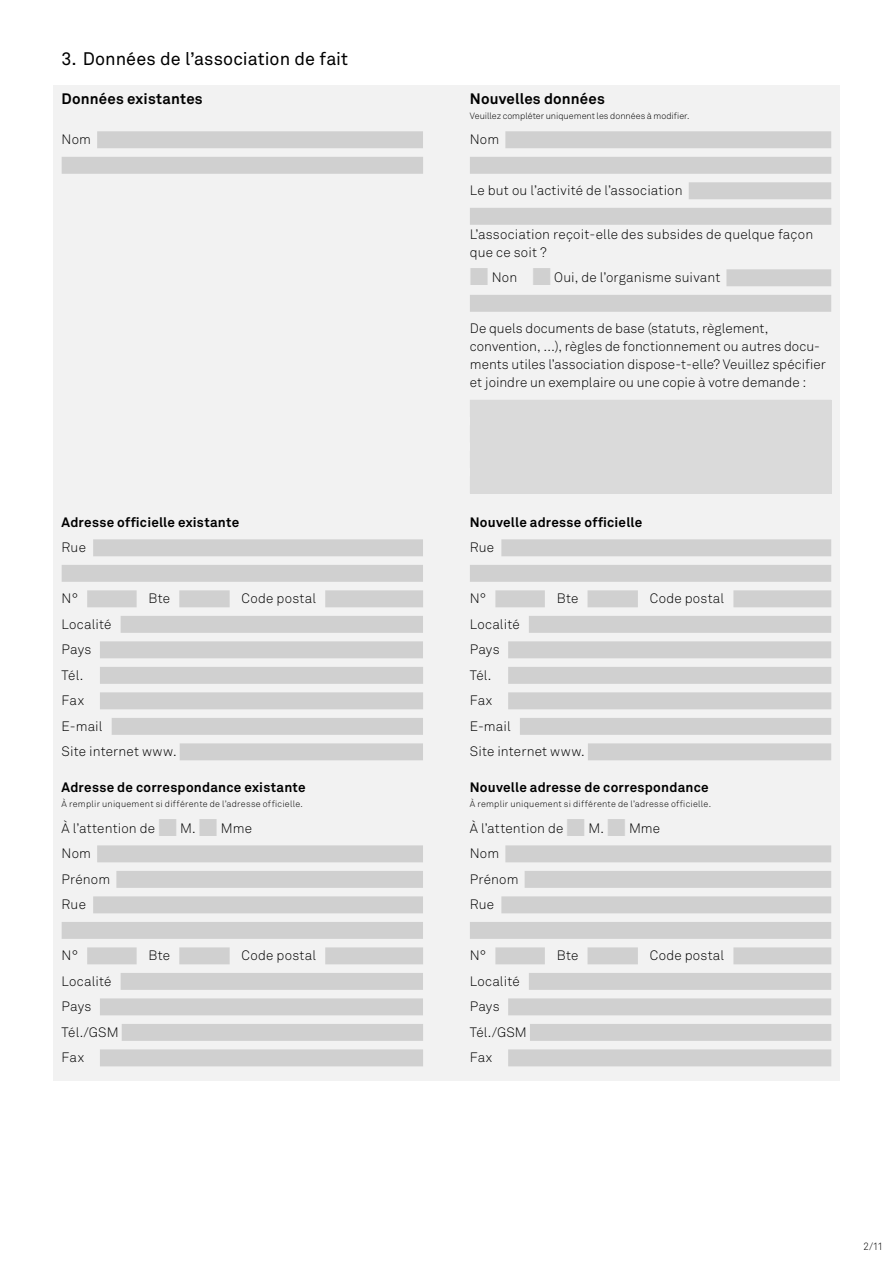
<style>
.page{position:relative;width:893px;height:1263px;background:#fff}
.page>*{position:absolute;margin:0;border:0;box-sizing:border-box;transform-origin:0 0}
.t1{font:18px "Akkurat";color:#000}
.t2{font:700 15px "Akkurat";letter-spacing:.01em;color:#000}
.t3{font:300 13.5px/25.5px "Akkurat";letter-spacing:.005em;color:#000}
.t4{font:700 13.5px "Akkurat";letter-spacing:.015em;color:#000}
.t5{font:300 10.5px "Akkurat";color:#000}
.t6{font:300 9px "Akkurat";letter-spacing:.02em;color:#000}
.t7{font:300 9px "Akkurat";color:#000}
.s1{color:#d0d0d0}
</style>
<div class="page">
<div style="left:53px;top:85px;width:787px;height:995px;background:#f2f2f2"></div>
<div style="left:97px;top:131px;width:326px;height:17px;background:#d0d0d0"></div>
<div style="left:62px;top:157px;width:361px;height:17px;background:#d0d0d0"></div>
<div style="left:93px;top:539px;width:330px;height:17px;background:#d0d0d0"></div>
<div style="left:62px;top:565px;width:361px;height:17px;background:#d0d0d0"></div>
<div style="left:87px;top:590px;width:50px;height:17px;background:#d0d0d0"></div>
<div style="left:179px;top:590px;width:51px;height:17px;background:#d0d0d0"></div>
<div style="left:325px;top:590px;width:98px;height:17px;background:#d0d0d0"></div>
<div style="left:121px;top:616px;width:302px;height:17px;background:#d0d0d0"></div>
<div style="left:100px;top:641px;width:323px;height:17px;background:#d0d0d0"></div>
<div style="left:100px;top:667px;width:323px;height:17px;background:#d0d0d0"></div>
<div style="left:100px;top:692px;width:323px;height:17px;background:#d0d0d0"></div>
<div style="left:112px;top:718px;width:311px;height:17px;background:#d0d0d0"></div>
<div style="left:180px;top:743px;width:243px;height:17px;background:#d0d0d0"></div>
<div style="left:97px;top:845px;width:326px;height:17px;background:#d0d0d0"></div>
<div style="left:116px;top:871px;width:307px;height:17px;background:#d0d0d0"></div>
<div style="left:93px;top:896px;width:330px;height:17px;background:#d0d0d0"></div>
<div style="left:62px;top:922px;width:361px;height:17px;background:#d0d0d0"></div>
<div style="left:87px;top:947px;width:50px;height:17px;background:#d0d0d0"></div>
<div style="left:179px;top:947px;width:51px;height:17px;background:#d0d0d0"></div>
<div style="left:325px;top:947px;width:98px;height:17px;background:#d0d0d0"></div>
<div style="left:121px;top:973px;width:302px;height:17px;background:#d0d0d0"></div>
<div style="left:100px;top:998px;width:323px;height:17px;background:#d0d0d0"></div>
<div style="left:122px;top:1024px;width:301px;height:17px;background:#d0d0d0"></div>
<div style="left:100px;top:1049px;width:323px;height:17px;background:#d0d0d0"></div>
<div style="left:505px;top:131px;width:326px;height:17px;background:#d0d0d0"></div>
<div style="left:470px;top:157px;width:361px;height:17px;background:#d0d0d0"></div>
<div style="left:689px;top:182px;width:142px;height:17px;background:#d0d0d0"></div>
<div style="left:470px;top:208px;width:361px;height:17px;background:#d0d0d0"></div>
<div style="left:726px;top:269px;width:105px;height:17px;background:#d0d0d0"></div>
<div style="left:470px;top:295px;width:361px;height:17px;background:#d0d0d0"></div>
<div style="left:501px;top:539px;width:330px;height:17px;background:#d0d0d0"></div>
<div style="left:470px;top:565px;width:361px;height:17px;background:#d0d0d0"></div>
<div style="left:495px;top:590px;width:50px;height:17px;background:#d0d0d0"></div>
<div style="left:587px;top:590px;width:51px;height:17px;background:#d0d0d0"></div>
<div style="left:733px;top:590px;width:98px;height:17px;background:#d0d0d0"></div>
<div style="left:529px;top:616px;width:302px;height:17px;background:#d0d0d0"></div>
<div style="left:508px;top:641px;width:323px;height:17px;background:#d0d0d0"></div>
<div style="left:508px;top:667px;width:323px;height:17px;background:#d0d0d0"></div>
<div style="left:508px;top:692px;width:323px;height:17px;background:#d0d0d0"></div>
<div style="left:520px;top:718px;width:311px;height:17px;background:#d0d0d0"></div>
<div style="left:588px;top:743px;width:243px;height:17px;background:#d0d0d0"></div>
<div style="left:505px;top:845px;width:326px;height:17px;background:#d0d0d0"></div>
<div style="left:525px;top:871px;width:306px;height:17px;background:#d0d0d0"></div>
<div style="left:501px;top:896px;width:330px;height:17px;background:#d0d0d0"></div>
<div style="left:470px;top:922px;width:361px;height:17px;background:#d0d0d0"></div>
<div style="left:495px;top:947px;width:50px;height:17px;background:#d0d0d0"></div>
<div style="left:587px;top:947px;width:51px;height:17px;background:#d0d0d0"></div>
<div style="left:733px;top:947px;width:98px;height:17px;background:#d0d0d0"></div>
<div style="left:529px;top:973px;width:302px;height:17px;background:#d0d0d0"></div>
<div style="left:508px;top:998px;width:323px;height:17px;background:#d0d0d0"></div>
<div style="left:530px;top:1024px;width:301px;height:17px;background:#d0d0d0"></div>
<div style="left:508px;top:1049px;width:323px;height:17px;background:#d0d0d0"></div>
<div style="left:470px;top:400px;width:361px;height:93px;background:#dadada"></div>
<h1 class="t1" style="left:62px;top:48px;width:288px">3. Données de l’association de fait</h1>
<p class="t2" style="left:62px;top:89px;width:143px">Données existantes</p>
<p class="t3" style="left:62px;top:127px;width:31px">Nom</p>
<p class="t4" style="left:62px;top:513px;width:179px">Adresse officielle existante</p>
<p class="t3" style="left:62px;top:535px;width:26px">Rue</p>
<p class="t3" style="left:62px;top:586px;width:18px">N°</p>
<p class="t3" style="left:149px;top:586px;width:23px">Bte</p>
<p class="t3" style="left:242px;top:586px;width:76px">Code postal</p>
<p class="t3" style="left:62px;top:612px;width:116px">Localité<br>Pays<br>Tél.<br>Fax<br>E-mail<br>Site internet www.</p>
<p class="t4" style="left:62px;top:779px;width:245px">Adresse de correspondance existante</p>
<p class="t6" style="left:62px;top:799px;width:243px">À remplir uniquement si différente de l’adresse officielle.</p>
<p class="t3" style="left:62px;top:816px;width:192px">À l’attention de <span class="s1">■</span> M. <span class="s1">■</span> Mme<br>Nom<br>Prénom<br>Rue</p>
<p class="t3" style="left:62px;top:943px;width:18px">N°</p>
<p class="t3" style="left:149px;top:943px;width:23px">Bte</p>
<p class="t3" style="left:242px;top:943px;width:76px">Code postal</p>
<p class="t3" style="left:62px;top:969px;width:58px">Localité<br>Pays<br>Tél./GSM<br>Fax</p>
<p class="t2" style="left:470px;top:89px;width:137px">Nouvelles données</p>
<p class="t7" style="left:470px;top:110px;width:221px">Veuillez compléter uniquement les données à modifier.</p>
<p class="t3" style="left:470px;top:127px;width:31px">Nom</p>
<p class="t3" style="left:470px;top:178px;width:214px">Le but ou l’activité de l’association</p>
<p class="t3" style="left:470px;top:225px;width:345px;line-height:18px">L’association reçoit-elle des subsides de quelque façon que ce soit ?</p>
<p class="t3" style="left:470px;top:265px;width:252px"><span class="s1">■</span> Non <span class="s1">■</span> Oui, de l’organisme suivant</p>
<p class="t3" style="left:470px;top:320px;width:357px;line-height:18px">De quels documents de base (statuts, règlement, convention, …), règles de fonctionnement ou autres docu&shy;ments utiles l’association dispose-t-elle? Veuillez spécifier et joindre un exemplaire ou une copie à votre demande :</p>
<p class="t4" style="left:470px;top:513px;width:174px">Nouvelle adresse officielle</p>
<p class="t3" style="left:470px;top:535px;width:26px">Rue</p>
<p class="t3" style="left:470px;top:586px;width:18px">N°</p>
<p class="t3" style="left:557px;top:586px;width:23px">Bte</p>
<p class="t3" style="left:650px;top:586px;width:76px">Code postal</p>
<p class="t3" style="left:470px;top:612px;width:116px">Localité<br>Pays<br>Tél.<br>Fax<br>E-mail<br>Site internet www.</p>
<p class="t4" style="left:470px;top:779px;width:240px">Nouvelle adresse de correspondance</p>
<p class="t6" style="left:470px;top:799px;width:243px">À remplir uniquement si différente de l’adresse officielle.</p>
<p class="t3" style="left:470px;top:816px;width:192px">À l’attention de <span class="s1">■</span> M. <span class="s1">■</span> Mme<br>Nom<br>Prénom<br>Rue</p>
<p class="t3" style="left:470px;top:943px;width:18px">N°</p>
<p class="t3" style="left:557px;top:943px;width:23px">Bte</p>
<p class="t3" style="left:650px;top:943px;width:76px">Code postal</p>
<p class="t3" style="left:470px;top:969px;width:58px">Localité<br>Pays<br>Tél./GSM<br>Fax</p>
<p class="t5" style="left:863px;top:1240px;width:22px">2/11</p>
</div>
